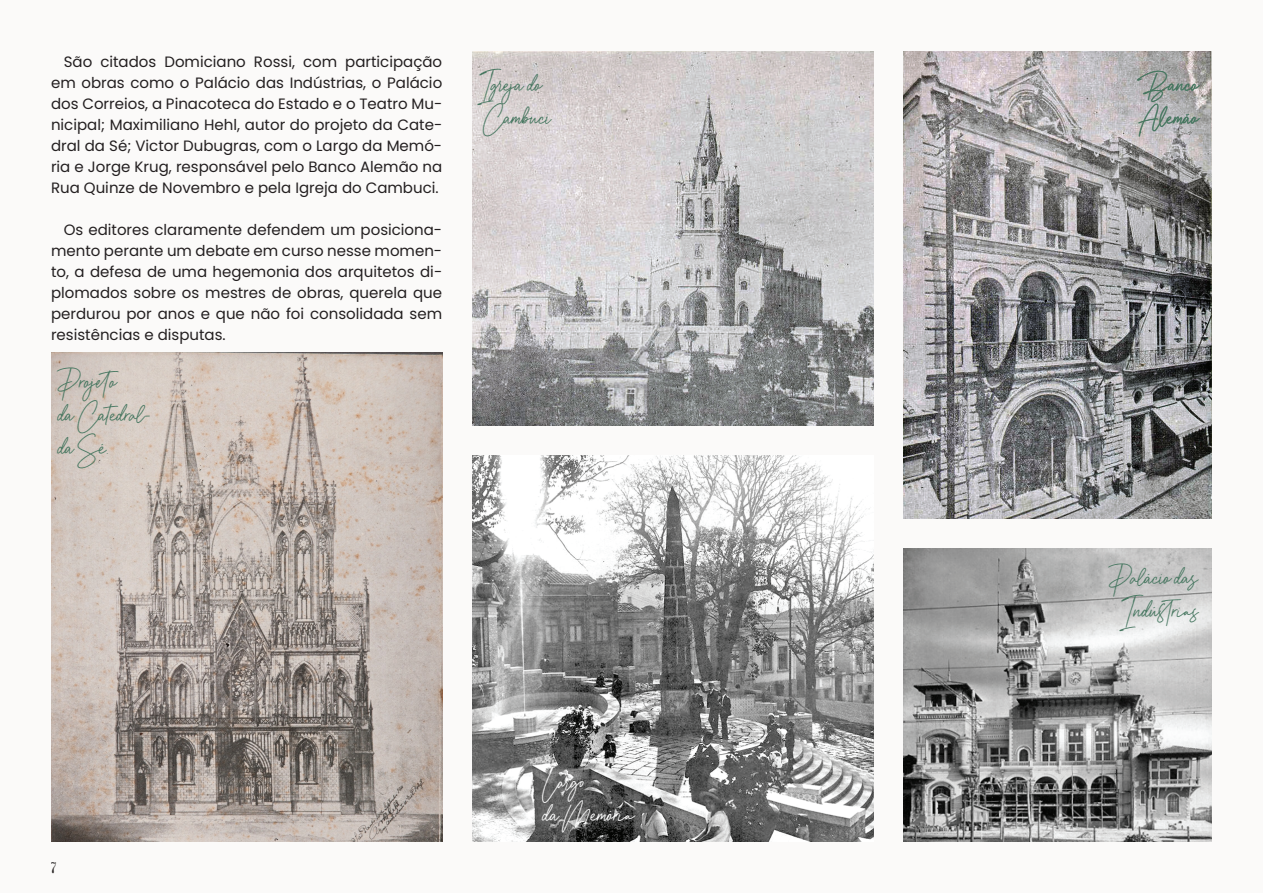
<style>
.page{position:relative;width:1263px;height:893px;background:#fbfaf9}
.page>*{position:absolute;margin:0;border:0;box-sizing:border-box;transform-origin:0 0}
.t1{font:45px/33px "Aurelly Signature";letter-spacing:-.01em;color:#45765f}
.t2{font:45px/33px "Aurelly Signature";letter-spacing:-.01em;color:#fff}
.t3{font:15px/21px "Poppins";color:#231f20;text-align:justify}
.t4{font:15px "Abraham Lincoln";color:#231f20}
</style>
<div class="page">
<img style="left:472px;top:51px;width:401px;height:374px">
<img style="left:51px;top:353px;width:391px;height:489px">
<img style="left:472px;top:455px;width:401px;height:387px">
<img style="left:903px;top:51px;width:308px;height:468px">
<img style="left:903px;top:549px;width:309px;height:293px">
<p class="t3" style="left:51px;top:51px;width:393px;text-indent:13px">São citados Domiciano Rossi, com participação em obras como o Palácio das Indústrias, o Palácio dos Correios, a Pinacoteca do Estado e o Teatro Mu&shy;nicipal; Maximiliano Hehl, autor do projeto da Cate&shy;dral da Sé; Victor Dubugras, com o Largo da Memó&shy;ria e Jorge Krug, responsável pelo Banco Alemão na Rua Quinze de Novembro e pela Igreja do Cambuci.</p>
<p class="t3" style="left:51px;top:219px;width:393px;text-indent:13px">Os editores claramente defendem um posiciona&shy;mento perante um debate em curso nesse momen&shy;to, a defesa de uma hegemonia dos arquitetos di&shy;plomados sobre os mestres de obras, querela que perdurou por anos e que não foi consolidada sem resistências e disputas.</p>
<h1 class="t1" style="left:57px;top:367px;width:95px">Projeto<br>da Catedral&shy;da Sé.</h1>
<h1 class="t1" style="left:483px;top:69px;width:70px">Igreja do<br>Cambuci</h1>
<p class="t4" style="left:51px;top:860px;width:6px">7</p>
<h1 class="t2" style="left:542px;top:767px;width:95px">Largo<br>da Memória</h1>
<h1 class="t1" style="left:1138px;top:69px;width:61px">Banco<br>Alemão</h1>
<h1 class="t1" style="left:1109px;top:563px;width:92px;text-align:center">Palácio das<br>Indústrias</h1>
</div>
